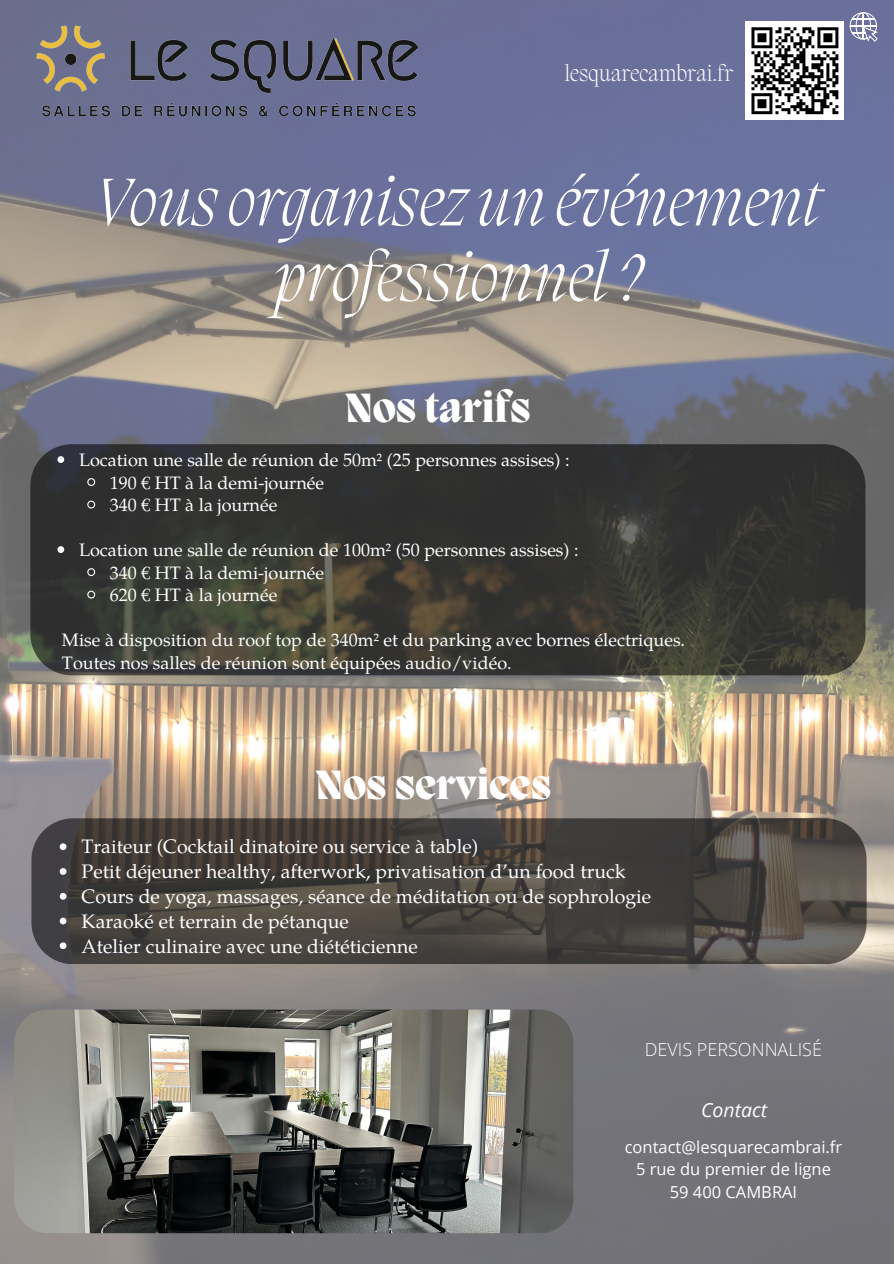
<style>
.page{position:relative;width:894px;height:1264px;background:#fff}
.page>*{position:absolute;margin:0;border:0;box-sizing:border-box;transform-origin:0 0}
.t1{font:italic 200 69px/75.3px "Migra";color:#fff;text-align:center}
.t2{font:800 42px "Migra";color:#fff}
.t3{font:200 22.5px "Migra";color:#fff}
.t4{font:19.5px "Te X Gyre Pagella";color:#fff}
.t5{font:italic 19.5px "Open Sans";color:#fff}
.t6{font:18px/22.5px "Te X Gyre Pagella";color:#fff}
.t7{font:300 18px "Open Sans";color:#fff}
.t8{font:16.5px "Open Sans";color:#fff}
</style>
<div class="page">
<img style="left:0;top:0;width:893px;height:1263px">
<svg style="left:30px;top:444px;width:835px;height:231px;fill:#313130"></svg>
<svg style="left:31px;top:818px;width:835px;height:146px"></svg>
<img style="left:14px;top:1009px;width:559px;height:224px;border-radius:34px">
<img style="left:30px;top:24px;width:394px;height:93px">
<div style="left:745px;top:21px;width:99px;height:99px;background:#fff"></div>
<svg style="left:751px;top:27px;width:88px;height:88px"></svg>
<svg style="left:849px;top:12px;width:28px;height:29px"></svg>
<svg style="left:57px;top:456px;width:7px;height:7px"></svg>
<svg style="left:86px;top:477px;width:10px;height:10px"></svg>
<svg style="left:86px;top:500px;width:10px;height:9px"></svg>
<svg style="left:57px;top:546px;width:7px;height:7px"></svg>
<svg style="left:86px;top:567px;width:10px;height:10px"></svg>
<svg style="left:86px;top:590px;width:10px;height:9px"></svg>
<svg style="left:60px;top:843px;width:6px;height:7px"></svg>
<svg style="left:60px;top:868px;width:6px;height:6px"></svg>
<svg style="left:60px;top:892px;width:6px;height:7px"></svg>
<svg style="left:60px;top:917px;width:6px;height:7px"></svg>
<svg style="left:60px;top:942px;width:6px;height:7px"></svg>
<p class="t3" style="left:564px;top:63px;width:170px">lesquarecambrai.fr</p>
<h5 class="t1" style="left:96px;top:170px;width:726px">Vous organisez un événement professionnel?</h5>
<h5 class="t2" style="left:344px;top:388px;width:187px">Nos tarifs</h5>
<h3 class="t6" style="left:79px;top:447px;width:492px">Location une salle de réunion de 50m² (25 personnes assises) :</h3>
<p class="t6" style="left:110px;top:470px;width:216px">190 € HT à la demi-journée</p>
<p class="t6" style="left:110px;top:492px;width:169px">340 € HT à la journée</p>
<h1 class="t6" style="left:79px;top:537px;width:501px">Location une salle de réunion de 100m² (50 personnes assises) :</h1>
<h2 class="t6" style="left:110px;top:560px;width:216px">340 € HT à la demi-journée</h2>
<h5 class="t6" style="left:110px;top:582px;width:169px">620 € HT à la journée</h5>
<h5 class="t6" style="left:62px;top:627px;width:624px">Mise à disposition du roof top de 340m² et du parking avec bornes électriques.<br>Toutes nos salles de réunion sont équipées audio/vidéo.</h5>
<h5 class="t2" style="left:315px;top:765px;width:237px">Nos services</h5>
<h5 class="t4" style="left:82px;top:832px;width:398px">Traiteur (Cocktail dinatoire ou service à table)</h5>
<h2 class="t4" style="left:82px;top:856px;width:545px">Petit déjeuner healthy, afterwork, privatisation d’un food truck</h2>
<h5 class="t4" style="left:82px;top:881px;width:571px">Cours de yoga, massages, séance de méditation ou de sophrologie</h5>
<h5 class="t4" style="left:82px;top:906px;width:268px">Karaoké et terrain de pétanque</h5>
<h5 class="t4" style="left:82px;top:931px;width:337px">Atelier culinaire avec une diététicienne</h5>
<h5 class="t7" style="left:644px;top:1037px;width:178px">DEVIS PERSONNALISÉ</h5>
<h5 class="t5" style="left:701px;top:1095px;width:68px">Contact</h5>
<h5 class="t8" style="left:624px;top:1135px;width:219px">contact@lesquarecambrai.fr</h5>
<h5 class="t8" style="left:635px;top:1157px;width:196px">5 rue du premier de ligne</h5>
<h4 class="t8" style="left:669px;top:1180px;width:129px">59 400 CAMBRAI</h4>
</div>
